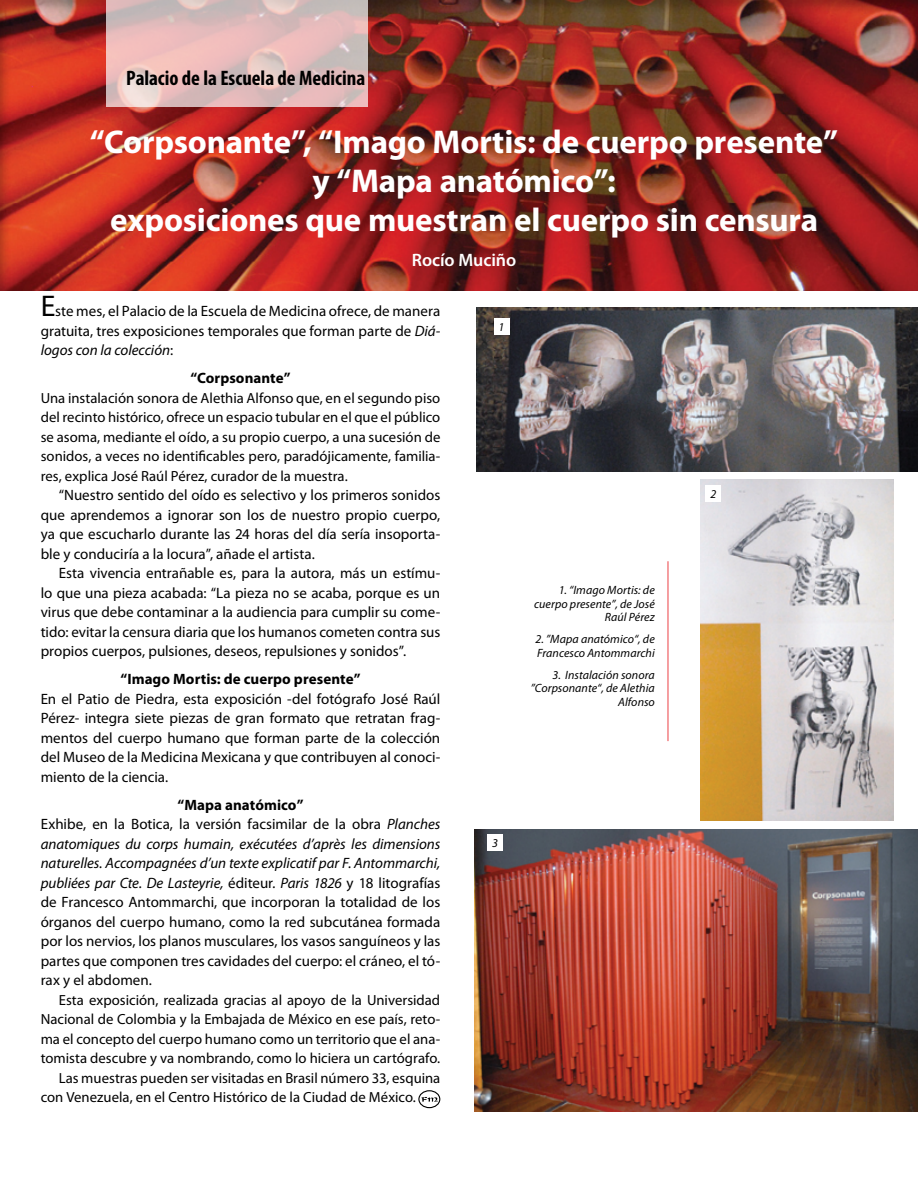
<style>
.page{position:relative;width:918px;height:1188px;background:#fff}
.page>*{position:absolute;margin:0;border:0;box-sizing:border-box;transform-origin:0 0}
.t1{font:700 33px/39px "Myriad Pro";letter-spacing:-.005em;color:#fff;text-align:center}
.t2{font:700 condensed 21px "Myriad Pro";color:#000}
.t3{font:600 18px "Myriad Pro";letter-spacing:-.005em;color:#fff}
.t4{font:15px/19.5px "Myriad Pro";color:#000;text-align:justify}
.t5{font:700 15px "Myriad Pro";letter-spacing:.005em;color:#000}
.t6{font:14.7px/19.5px "Myriad Pro";color:#000;text-align:justify}
.t7{font:italic 12px/13.5px "Myriad Pro";letter-spacing:.005em;color:#000;text-align:right}
.s1{font-size:30px}
.s2{font-style:italic}
.s3{font-weight:700}
</style>
<div class="page">
<div style="left:0;top:0;width:918px;height:290px;background:#000;opacity:.25"></div>
<svg style="left:106px;top:0;width:262px;height:106px;background:#dfbdbc"></svg>
<img style="left:476px;top:307px;width:442px;height:164px">
<img style="left:701px;top:480px;width:192px;height:340px">
<img style="left:474px;top:829px;width:444px;height:282px">
<div style="left:494px;top:318px;width:15px;height:16px;background:#fff"></div>
<div style="left:706px;top:485px;width:15px;height:17px;background:#fff"></div>
<div style="left:487px;top:835px;width:16px;height:16px;background:#fff"></div>
<hr style="left:668px;top:561px;width:1px;height:180px;background:#ec4145">
<svg style="left:421px;top:1097px;width:17px;height:5px"></svg>
<div style="left:418px;top:1090px;width:22px;height:18px;border:1px solid #000;border-radius:50%"></div>
<h2 class="t2" style="left:126px;top:65px;width:240px">Palacio de la Escuela de Medicina</h2>
<h1 class="t1" style="left:90px;top:121px;width:750px">“Corpsonante”, “Imago Mortis: de cuerpo presente” y “Mapa anatómico”:<br>exposiciones que muestran el cuerpo sin censura</h1>
<p class="t3" style="left:412px;top:249px;width:106px">Rocío Muciño</p>
<p class="t4" style="left:41px;top:301px;width:401px"><span class="s1">E</span>ste mes, el Palacio de la Escuela de Medicina ofrece, de manera gratuita, tres exposiciones temporales que forman parte de <span class="s2">Diá&shy;logos con la colección</span>:</p>
<p class="t5" style="left:190px;top:369px;width:102px">“Corpsonante”</p>
<p class="t6" style="left:41px;top:388px;width:401px">Una instalación sonora de Alethia Alfonso que, en el segundo piso del recinto histórico, ofrece un espacio tubular en el que el público se asoma, mediante el oído, a su propio cuerpo, a una sucesión de sonidos, a veces no identificables pero, paradójicamente, familia&shy;res, explica José Raúl Pérez, curador de la muestra.</p>
<p class="t4" style="left:41px;top:485px;width:401px;text-indent:18px">“Nuestro sentido del oído es selectivo y los primeros sonidos que aprendemos a ignorar son los de nuestro propio cuerpo, ya que escucharlo durante las 24 horas del día sería insoporta&shy;ble y conduciría a la locura”, añade el artista.</p>
<p class="t4" style="left:41px;top:563px;width:401px;text-indent:18px">Esta vivencia entrañable es, para la autora, más un estímu&shy;lo que una pieza acabada: “La pieza no se acaba, porque es un virus que debe contaminar a la audiencia para cumplir su come&shy;tido: evitar la censura diaria que los humanos cometen contra sus propios cuerpos, pulsiones, deseos, repulsiones y sonidos”.</p>
<p class="t5" style="left:120px;top:670px;width:242px">“Imago Mortis: de cuerpo presente”</p>
<p class="t4" style="left:41px;top:689px;width:401px">En el Patio de Piedra, esta exposición -del fotógrafo José Raúl Pérez- integra siete piezas de gran formato que retratan frag&shy;mentos del cuerpo humano que forman parte de la colección del Museo de la Medicina Mexicana y que contribuyen al conoci&shy;miento de la ciencia.</p>
<p class="t4" style="left:41px;top:795px;width:401px;text-align:left;text-indent:137px"><span class="s3">“Mapa anatómico”<br></span>Exhibe, en la Botica, la versión facsimilar de la obra <span class="s2">Planches anatomiques du corps humain, exécutées d’après les dimensions naturelles. Accompagnées d’un texte explicatif par F. Antommarchi, publiées par Cte. De Lasteyrie,</span> éditeur<span class="s2">. Paris 1826</span> y 18 litografías de Francesco Antommarchi, que incorporan la totalidad de los órganos del cuerpo humano, como la red subcutánea formada por los nervios, los planos musculares, los vasos sanguíneos y las partes que componen tres cavidades del cuerpo: el cráneo, el tó&shy;rax y el abdomen.</p>
<p class="t6" style="left:59px;top:990px;width:383px">Esta exposición, realizada gracias al apoyo de la Universidad</p>
<p class="t6" style="left:41px;top:1009px;width:401px">Nacional de Colombia y la Embajada de México en ese país, reto-</p>
<p class="t6" style="left:41px;top:1029px;width:401px">ma el concepto del cuerpo humano como un territorio que el ana-</p>
<p class="t6" style="left:41px;top:1048px;width:401px">tomista descubre y va nombrando, como lo hiciera un cartógrafo.</p>
<p class="t6" style="left:59px;top:1068px;width:383px">Las muestras pueden ser visitadas en Brasil número 33, esquina</p>
<p class="t6" style="left:41px;top:1087px;width:377px">con Venezuela, en el Centro Histórico de la Ciudad de México.</p>
<p class="t7" style="left:499px;top:320px;width:7px">1</p>
<p class="t7" style="left:534px;top:583px;width:122px">1. “Imago Mortis: de cuerpo presente”, de José<br>Raúl Pérez</p>
<p class="t7" style="left:536px;top:632px;width:121px;text-align:left">2. ”Mapa anatómico“, de<br>Francesco Antommarchi</p>
<p class="t7" style="left:531px;top:668px;width:126px">3. Instalación sonora ”Corpsonante“, de Alethia<br>Alfonso</p>
<p class="t7" style="left:492px;top:836px;width:7px">3</p>
<p class="t7" style="left:710px;top:487px;width:7px">2</p>
</div>
